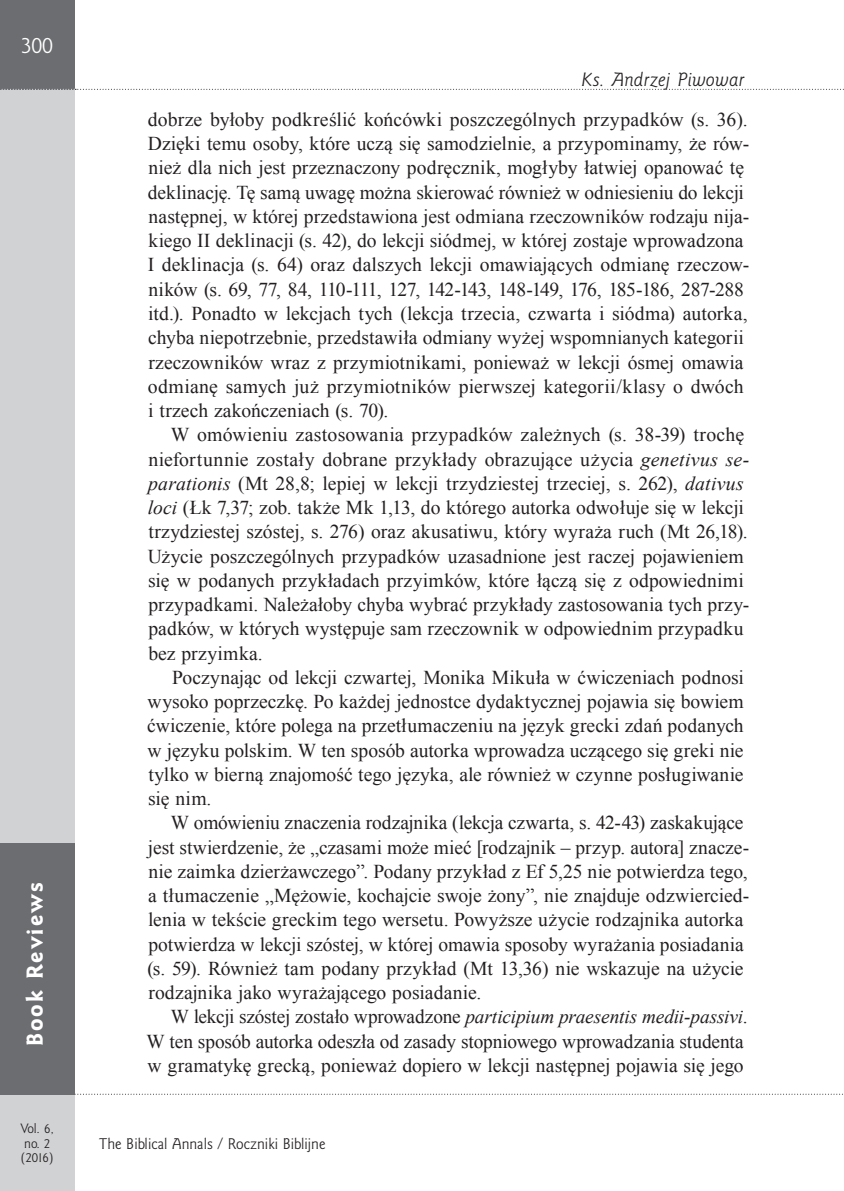
<style>
.page{position:relative;width:844px;height:1191px;background:#fff}
.page>*{position:absolute;margin:0;border:0;box-sizing:border-box;transform-origin:0 0}
.t1{font:21px "Goldy EFN Heavy";letter-spacing:.095em;color:#fff}
.t2{font:21px "Goldy EFN";color:#fff}
.Akapit{font:19.6px/24.3px "Times New Roman";color:#231f20}
.t3{font:italic 17.5px "Goldy EFN";letter-spacing:.015em;color:#231f20}
.t4{font:14px "Goldy EFN";color:#231f20}
.t5{font:12.25px/14.7px "Goldy EFN";color:#231f20}
.s1{font-style:italic}
</style>
<div class="page">
<div style="left:0;top:0;width:74px;height:1191px;background:#d1d2d4"></div>
<div style="left:0;top:0;width:74px;height:89px;background:#6c6d70"></div>
<svg style="left:74px;top:1093px;width:769px;height:1px"></svg>
<div style="left:0;top:843px;width:74px;height:251px;background:#6c6d70"></div>
<svg style="left:0;top:89px;width:844px;height:1px"></svg>
<p class="t2" style="left:21px;top:33px;width:33px">300</p>
<p class="t1" style="left:22px;top:1045px;width:165px;rotate:-90deg">Book Reviews</p>
<p class="t5" style="left:21px;top:1121px;width:35px">Vol. 6, no. 2 (2016)</p>
<p class="t3" style="left:581px;top:70px;width:165px">Ks. Andrzej Piwowar</p>
<p class="Akapit" style="left:148px;top:107px;width:602px">dobrze byłoby podkreślić końcówki poszczególnych przypadków (s. 36).<br>Dzięki temu osoby, które uczą się samodzielnie, a przypominamy, że rów&shy;nież dla nich jest przeznaczony podręcznik, mogłyby łatwiej opanować tę deklinację. Tę samą uwagę można skierować również w odniesieniu do lekcji następnej, w której przedstawiona jest odmiana rzeczowników rodzaju nija&shy;kiego II deklinacji (s. 42), do lekcji siódmej, w której zostaje wprowadzona I deklinacja (s. 64) oraz dalszych lekcji omawiających odmianę rzeczow&shy;ników (s. 69, 77, 84, 110-111, 127, 142-143, 148-149, 176, 185-186, 287-288 itd.). Ponadto w lekcjach tych (lekcja trzecia, czwarta i siódma) autorka, chyba niepotrzebnie, przedstawiła odmiany wyżej wspomnianych kategorii rzeczowników wraz z przymiotnikami, ponieważ w lekcji ósmej omawia odmianę samych już przymiotników pierwszej kategorii/klasy o dwóch i trzech zakończeniach (s. 70).</p>
<p class="Akapit" style="left:148px;top:422px;width:603px;text-indent:23px">W omówieniu zastosowania przypadków zależnych (s. 38-39) trochę niefortunnie zostały dobrane przykłady obrazujące użycia <span class="s1">genetivus se&shy;parationis</span> (Mt 28,8; lepiej w lekcji trzydziestej trzeciej, s. 262), <span class="s1">dativus loci</span> (Łk 7,37; zob. także Mk 1,13, do którego autorka odwołuje się w lekcji trzydziestej szóstej, s. 276) oraz akusatiwu, który wyraża ruch (Mt 26,18).<br>Użycie poszczególnych przypadków uzasadnione jest raczej pojawieniem się w podanych przykładach przyimków, które łączą się z odpowiednimi przypadkami. Należałoby chyba wybrać przykłady zastosowania tych przy&shy;padków, w których występuje sam rzeczownik w odpowiednim przypadku bez przyimka.</p>
<p class="Akapit" style="left:147px;top:664px;width:598px;text-align:justify;text-indent:25px">Poczynając od lekcji czwartej, Monika Mikuła w ćwiczeniach podnosi wysoko poprzeczkę. Po każdej jednostce dydaktycznej pojawia się bowiem ćwiczenie, które polega na przetłumaczeniu na język grecki zdań podanych w języku polskim. W ten sposób autorka wprowadza uczącego się greki nie tylko w bierną znajomość tego języka, ale również w czynne posługiwanie się nim.</p>
<p class="Akapit" style="left:147px;top:810px;width:603px;text-indent:23px">W omówieniu znaczenia rodzajnika (lekcja czwarta, s. 42-43) zaskakujące jest stwierdzenie, że „czasami może mieć [rodzajnik – przyp. autora] znacze&shy;nie zaimka dzierżawczego”. Podany przykład z Ef 5,25 nie potwierdza tego, a tłumaczenie „Mężowie, kochajcie swoje żony”, nie znajduje odzwiercied&shy;lenia w tekście greckim tego wersetu. Powyższe użycie rodzajnika autorka potwierdza w lekcji szóstej, w której omawia sposoby wyrażania posiadania (s. 59). Również tam podany przykład (Mt 13,36) nie wskazuje na użycie rodzajnika jako wyrażającego posiadanie.</p>
<p class="Akapit" style="left:146px;top:1004px;width:602px;text-indent:24px">W lekcji szóstej zostało wprowadzone <span class="s1">participium praesentis medii-passivi</span>.<br>W ten sposób autorka odeszła od zasady stopniowego wprowadzania studenta w gramatykę grecką, ponieważ dopiero w lekcji następnej pojawia się jego</p>
<p class="t4" style="left:99px;top:1134px;width:227px">The Biblical Annals / Roczniki Biblijne</p>
</div>
